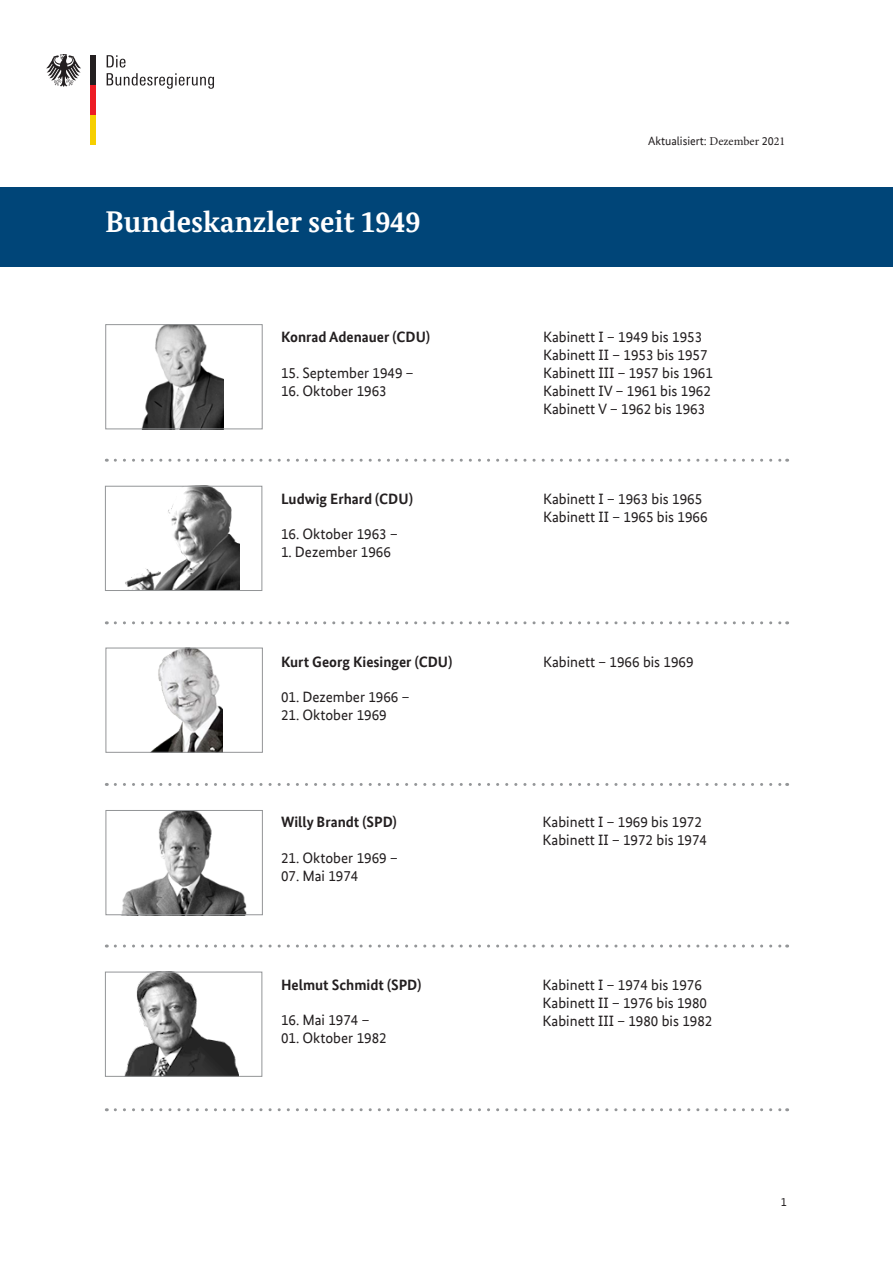
<style>
.page{position:relative;width:893px;height:1263px;background:#fff}
.page>*{position:absolute;margin:0;border:0;box-sizing:border-box;transform-origin:0 0}
.t1{font:700 30px "Bundes Serif Office";color:#fff}
.Kabinett{font:15px "Bundes Sans Office";color:#231f20}
.Amtszeit{font:15px "Bundes Sans Office";color:#231f20}
.t2{font:700 15px "Bundes Sans Office";color:#231f20}
.t3{font:12px "Bundes Sans Office";color:#231f20}
.s1{font-family:"Minion Pro"}
</style>
<div class="page">
<div style="left:0;top:187px;width:893px;height:80px;background:#004578"></div>
<div style="left:90px;top:55px;width:6px;height:30px;background:#231f20"></div>
<div style="left:90px;top:85px;width:6px;height:30px;background:#ed1c24"></div>
<div style="left:90px;top:115px;width:6px;height:30px;background:#f6cf00"></div>
<svg style="left:46px;top:54px;width:35px;height:33px"></svg>
<svg style="left:107px;top:55px;width:107px;height:34px"></svg>
<img style="left:142px;top:326px;width:81px;height:101px">
<img style="left:125px;top:488px;width:114px;height:101px">
<img style="left:151px;top:650px;width:72px;height:101px">
<img style="left:121px;top:812px;width:126px;height:101px">
<img style="left:125px;top:974px;width:114px;height:101px">
<div style="left:105px;top:324px;width:158px;height:105px;border:1px solid #939597"></div>
<div style="left:105px;top:486px;width:157px;height:105px;border:1px solid #939597"></div>
<div style="left:106px;top:648px;width:157px;height:105px;border:1px solid #939597"></div>
<div style="left:106px;top:810px;width:157px;height:105px;border:1px solid #939597"></div>
<div style="left:105px;top:972px;width:157px;height:105px;border:1px solid #939597"></div>
<svg style="left:115px;top:459px;width:673px;height:3px"></svg>
<svg style="left:115px;top:621px;width:673px;height:3px"></svg>
<svg style="left:115px;top:783px;width:673px;height:3px"></svg>
<svg style="left:115px;top:944px;width:673px;height:3px"></svg>
<svg style="left:115px;top:1108px;width:673px;height:3px"></svg>
<h1 class="t1" style="left:105px;top:205px;width:317px">Bundeskanzler seit 1949</h1>
<h2 class="t2" style="left:281px;top:328px;width:151px">Konrad Adenauer (CDU)</h2>
<p class="Amtszeit" style="left:281px;top:364px;width:134px">15. September 1949 –</p>
<p class="Amtszeit" style="left:281px;top:382px;width:107px">16. Oktober 1963</p>
<h2 class="t2" style="left:281px;top:490px;width:133px">Ludwig Erhard (CDU)</h2>
<p class="Amtszeit" style="left:281px;top:526px;width:118px">16. Oktober 1963 –</p>
<p class="Amtszeit" style="left:281px;top:544px;width:111px">1. Dezember 1966</p>
<h2 class="t2" style="left:281px;top:653px;width:173px">Kurt Georg Kiesinger (CDU)</h2>
<p class="Amtszeit" style="left:281px;top:688px;width:130px">01. Dezember 1966 –</p>
<p class="Amtszeit" style="left:281px;top:706px;width:107px">21. Oktober 1969</p>
<h2 class="t2" style="left:281px;top:813px;width:117px">Willy Brandt (SPD)</h2>
<p class="Amtszeit" style="left:281px;top:849px;width:118px">21. Oktober 1969 –</p>
<p class="Amtszeit" style="left:281px;top:867px;width:79px">07. Mai 1974</p>
<h2 class="t2" style="left:281px;top:976px;width:142px">Helmut Schmidt (SPD)</h2>
<p class="Amtszeit" style="left:281px;top:1012px;width:90px">16. Mai 1974 –</p>
<p class="Amtszeit" style="left:281px;top:1030px;width:107px">01. Oktober 1982</p>
<p class="t3" style="left:648px;top:134px;width:139px">Aktualisiert: <span class="s1">Dezember</span> 20<span class="s1">21</span></p>
<p class="Kabinett" style="left:543px;top:329px;width:161px">Kabinett I – 1949 bis 1953</p>
<p class="Kabinett" style="left:543px;top:347px;width:166px">Kabinett II – 1953 bis 1957</p>
<p class="Kabinett" style="left:543px;top:365px;width:171px">Kabinett III – 1957 bis 1961</p>
<p class="Kabinett" style="left:543px;top:383px;width:169px">Kabinett IV – 1961 bis 1962</p>
<p class="Kabinett" style="left:543px;top:401px;width:164px">Kabinett V – 1962 bis 1963</p>
<p class="Kabinett" style="left:543px;top:490px;width:161px">Kabinett I – 1963 bis 1965</p>
<p class="Kabinett" style="left:543px;top:508px;width:166px">Kabinett II – 1965 bis 1966</p>
<p class="Kabinett" style="left:543px;top:653px;width:152px">Kabinett – 1966 bis 1969</p>
<p class="Kabinett" style="left:543px;top:813px;width:161px">Kabinett I – 1969 bis 1972</p>
<p class="Kabinett" style="left:543px;top:831px;width:166px">Kabinett II – 1972 bis 1974</p>
<p class="Kabinett" style="left:543px;top:976px;width:161px">Kabinett I – 1974 bis 1976</p>
<p class="Kabinett" style="left:543px;top:994px;width:166px">Kabinett II – 1976 bis 1980</p>
<p class="Kabinett" style="left:543px;top:1012px;width:171px">Kabinett III – 1980 bis 1982</p>
<p class="t3" style="left:781px;top:1195px;width:7px">1</p>
</div>
